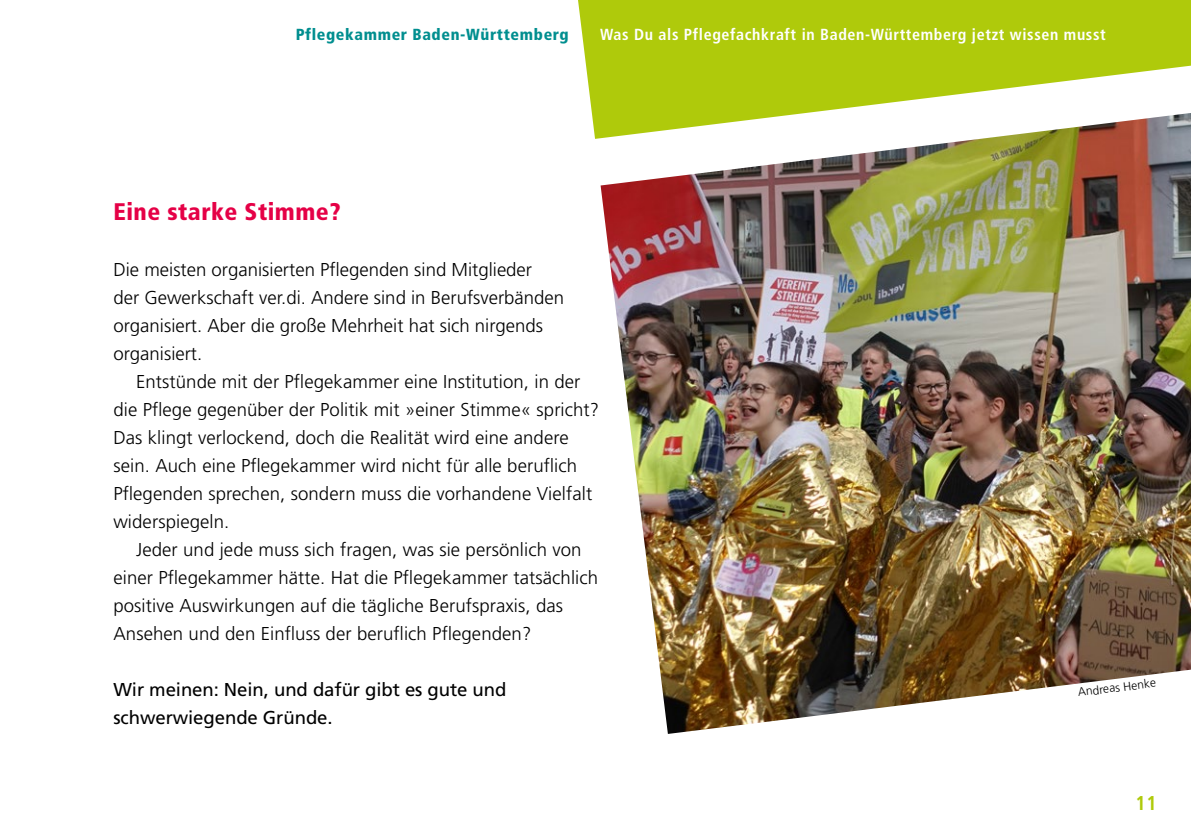
<style>
.page{position:relative;width:1191px;height:840px;background:#fff}
.page>*{position:absolute;margin:0;border:0;box-sizing:border-box;transform-origin:0 0}
.t1{font:900 condensed 24px "Frutiger LT Std";letter-spacing:.02em;color:#e50046}
.t2{font:700 condensed 20px "Frutiger LT Std";color:#afca0b}
.t3{font:300 18.6px/28px "Frutiger LT Std";letter-spacing:.005em;color:#000}
.t4{font:18.6px/28px "Frutiger LT Pro";letter-spacing:-.005em;color:#000}
.t5{font:700 condensed 16px "Frutiger LT Std";letter-spacing:.04em;color:#fff}
.t6{font:900 condensed 16px "Frutiger LT Std";letter-spacing:.04em;color:#008e8f}
.t7{font:300 12px "Frutiger LT Std";color:#000}
</style>
<div class="page">
<img style="left:600px;top:139px;width:591px;height:594px">
<svg style="left:578px;top:0;width:613px;height:139px;fill:#afca0b"></svg>
<p class="t6" style="left:296px;top:25px;width:274px">Pflegekammer Baden-Württemberg</p>
<p class="t5" style="left:600px;top:25px;width:507px">Was Du als Pflegefachkraft in Baden-Württemberg jetzt wissen musst</p>
<p class="t1" style="left:113px;top:197px;width:228px">Eine starke Stimme?</p>
<p class="t3" style="left:113px;top:255px;width:452px">Die meisten organisierten Pflegenden sind Mitglieder<br>der Gewerkschaft ver.di. Andere sind in Berufsverbänden organisiert. Aber die große Mehrheit hat sich nirgends organisiert.</p>
<p class="t3" style="left:113px;top:367px;width:487px;text-indent:23px">Entstünde mit der Pflegekammer eine Institution, in der die Pflege gegenüber der Politik mit »einer Stimme« spricht?<br>Das klingt verlockend, doch die Realität wird eine andere sein. Auch eine Pflegekammer wird nicht für alle beruflich Pflegenden sprechen, sondern muss die vorhandene Vielfalt widerspiegeln.</p>
<p class="t3" style="left:113px;top:535px;width:486px;text-indent:23px">Jeder und jede muss sich fragen, was sie persönlich von einer Pflegekammer hätte. Hat die Pflegekammer tatsächlich positive Auswirkungen auf die tägliche Berufspraxis, das Ansehen und den Einfluss der beruflich Pflegenden?</p>
<p class="t4" style="left:113px;top:675px;width:394px">Wir meinen: Nein, und dafür gibt es gute und schwerwiegende Gründe.</p>
<p class="t7" style="left:1077px;top:685px;width:80px;rotate:-7deg">Andreas Henke</p>
<p class="t2" style="left:1135px;top:790px;width:23px">11</p>
</div>
